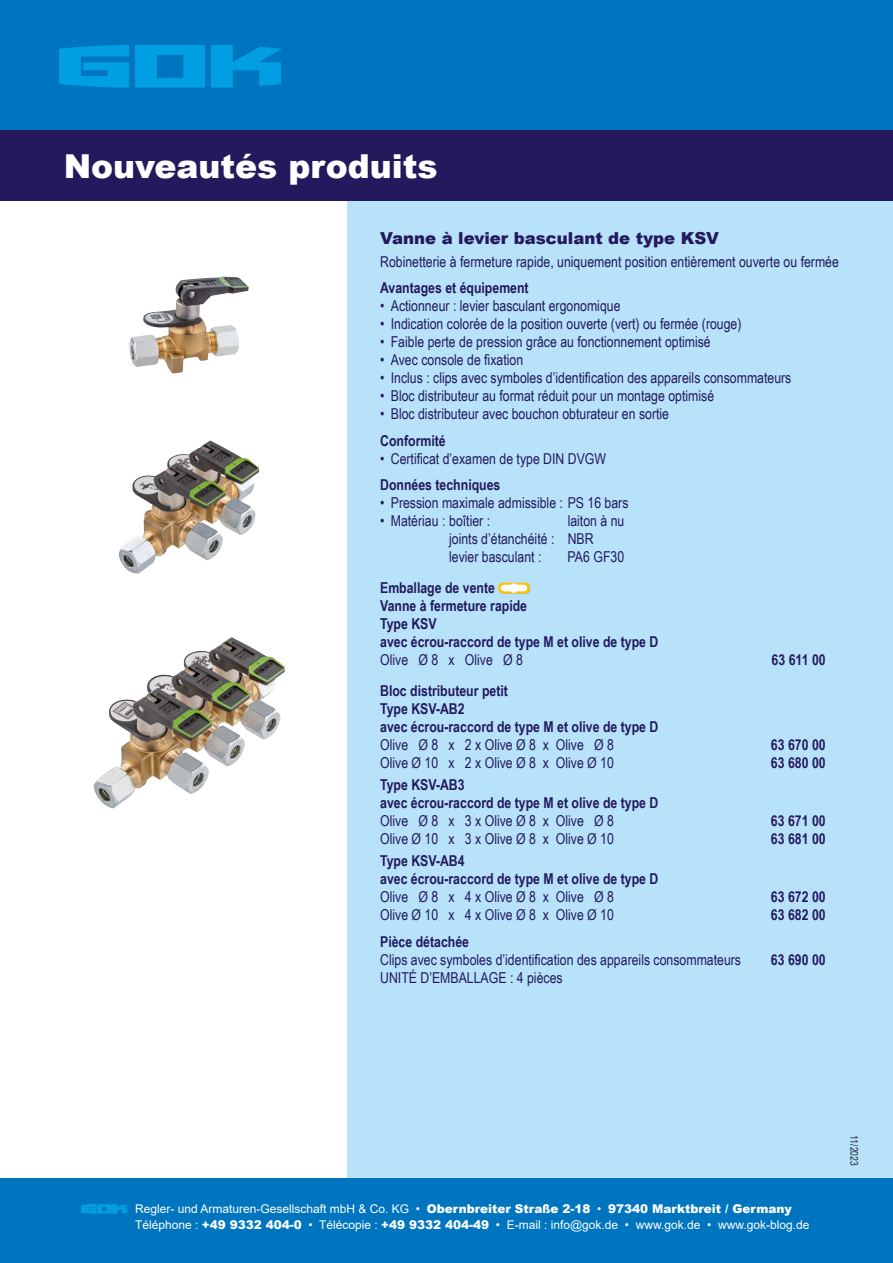
<style>
.page{position:relative;width:893px;height:1263px;background:#fff}
.page>*{position:absolute;margin:0;border:0;box-sizing:border-box;transform-origin:0 0}
.t1{font:900 33px "Arial";color:#fff}
.t2{font:900 16.5px "Arial";color:#24195d}
.t3{font:15px/18px "Arial Narrow";color:#24195d}
.t4{font:700 15px/18px "Arial Narrow";color:#24195d}
.t5{font:12px/15.3px "Arial";color:#fff}
.t6{font:10.5px "Arial Narrow";color:#282827}
.s1{font-weight:900}
</style>
<div class="page">
<div style="left:0;top:0;width:893px;height:194px;background:#0075bf"></div>
<div style="left:347px;top:198px;width:546px;height:980px;background:#b7e2fa"></div>
<div style="left:0;top:130px;width:893px;height:70px;background:#24195d"></div>
<svg style="left:211px;top:45px;width:70px;height:42px"></svg>
<svg style="left:59px;top:45px;width:70px;height:42px"></svg>
<svg style="left:135px;top:45px;width:70px;height:42px"></svg>
<div style="left:0;top:1178px;width:893px;height:85px;background:#0075bf"></div>
<img style="left:498px;top:583px;width:32px;height:11px">
<svg style="left:82px;top:1204px;width:45px;height:9px"></svg>
<img style="left:119px;top:441px;width:104px;height:133px">
<img style="left:94px;top:637px;width:137px;height:171px">
<img style="left:129px;top:277px;width:92px;height:96px">
<h1 class="t1" style="left:64px;top:142px;width:375px">Nouveautés produits</h1>
<p class="t2" style="left:380px;top:226px;width:340px">Vanne à levier basculant de type KSV</p>
<p class="t3" style="left:380px;top:252px;width:460px">Robinetterie à fermeture rapide, uniquement position entièrement ouverte ou fermée</p>
<p class="t4" style="left:380px;top:278px;width:150px">Avantages et équipement</p>
<p class="t3" style="left:380px;top:296px;width:242px">• Actionneur : levier basculant ergonomique</p>
<p class="t3" style="left:380px;top:314px;width:363px">• Indication colorée de la position ouverte (vert) ou fermée (rouge)</p>
<p class="t3" style="left:380px;top:332px;width:332px">• Faible perte de pression grâce au fonctionnement optimisé</p>
<p class="t3" style="left:380px;top:350px;width:145px">• Avec console de fixation</p>
<p class="t3" style="left:380px;top:368px;width:413px">• Inclus : clips avec symboles d’identification des appareils consommateurs</p>
<p class="t3" style="left:380px;top:386px;width:336px">• Bloc distributeur au format réduit pour un montage optimisé</p>
<p class="t3" style="left:380px;top:404px;width:290px">• Bloc distributeur avec bouchon obturateur en sortie</p>
<p class="t4" style="left:380px;top:430px;width:67px">Conformité</p>
<p class="t3" style="left:380px;top:449px;width:227px">• Certificat d’examen de type DIN DVGW</p>
<p class="t4" style="left:380px;top:475px;width:122px">Données techniques</p>
<p class="t3" style="left:380px;top:493px;width:250px">• Pression maximale admissible : PS 16 bars</p>
<p class="t3" style="left:380px;top:511px;width:112px">• Matériau : boîtier :</p>
<p class="t3" style="left:449px;top:511px;width:177px;text-indent:119px">laiton à nu joints d’étanchéité : NBR levier basculant :</p>
<p class="t3" style="left:568px;top:547px;width:58px">PA6 GF30</p>
<p class="t4" style="left:380px;top:578px;width:280px">Emballage de vente<br>Vanne à fermeture rapide<br>Type KSV<br>avec écrou-raccord de type M et olive de type D</p>
<p class="t3" style="left:380px;top:650px;width:144px">Olive Ø 8 x Olive Ø 8</p>
<p class="t4" style="left:772px;top:650px;width:56px">63 611 00</p>
<p class="t4" style="left:380px;top:680px;width:280px">Bloc distributeur petit<br>Type KSV-AB2<br>avec écrou-raccord de type M et olive de type D</p>
<p class="t3" style="left:380px;top:735px;width:235px">Olive Ø 8 x 2 x Olive Ø 8 x Olive Ø 8</p>
<p class="t4" style="left:771px;top:734px;width:56px">63 670 00</p>
<p class="t3" style="left:380px;top:753px;width:235px">Olive Ø 10 x 2 x Olive Ø 8 x Olive Ø 10</p>
<p class="t4" style="left:771px;top:752px;width:56px">63 680 00</p>
<p class="t4" style="left:380px;top:775px;width:280px">Type KSV-AB3<br>avec écrou-raccord de type M et olive de type D</p>
<p class="t3" style="left:380px;top:811px;width:235px">Olive Ø 8 x 3 x Olive Ø 8 x Olive Ø 8</p>
<p class="t4" style="left:771px;top:811px;width:56px">63 671 00</p>
<p class="t3" style="left:380px;top:829px;width:235px">Olive Ø 10 x 3 x Olive Ø 8 x Olive Ø 10</p>
<p class="t4" style="left:771px;top:829px;width:56px">63 681 00</p>
<p class="t4" style="left:380px;top:851px;width:280px">Type KSV-AB4<br>avec écrou-raccord de type M et olive de type D</p>
<p class="t3" style="left:380px;top:887px;width:235px">Olive Ø 8 x 4 x Olive Ø 8 x Olive Ø 8</p>
<p class="t4" style="left:771px;top:887px;width:56px">63 672 00</p>
<p class="t3" style="left:380px;top:905px;width:235px">Olive Ø 10 x 4 x Olive Ø 8 x Olive Ø 10</p>
<p class="t4" style="left:771px;top:905px;width:56px">63 682 00</p>
<p class="t4" style="left:380px;top:931px;width:90px">Pièce détachée</p>
<p class="t3" style="left:380px;top:950px;width:362px">Clips avec symboles d’identification des appareils consommateurs</p>
<p class="t4" style="left:771px;top:949px;width:56px">63 690 00</p>
<p class="t3" style="left:380px;top:968px;width:184px">UNITÉ D’EMBALLAGE : 4 pièces</p>
<p class="t5" style="left:135px;top:1201px;width:676px">Regler- und Armaturen-Gesellschaft mbH &amp; Co. KG • <span class="s1">Obernbreiter Straße 2-18</span> • <span class="s1">97340 Marktbreit / Germany<br></span>Téléphone : <span class="s1">+49 9332 404-0</span> • Télécopie : <span class="s1">+49 9332 404-49</span> • E-mail : info@gok.de • www.gok.de • www.gok-blog.de</p>
<p class="t6" style="left:862px;top:1135px;width:32px;rotate:90deg">11/2023</p>
</div>
